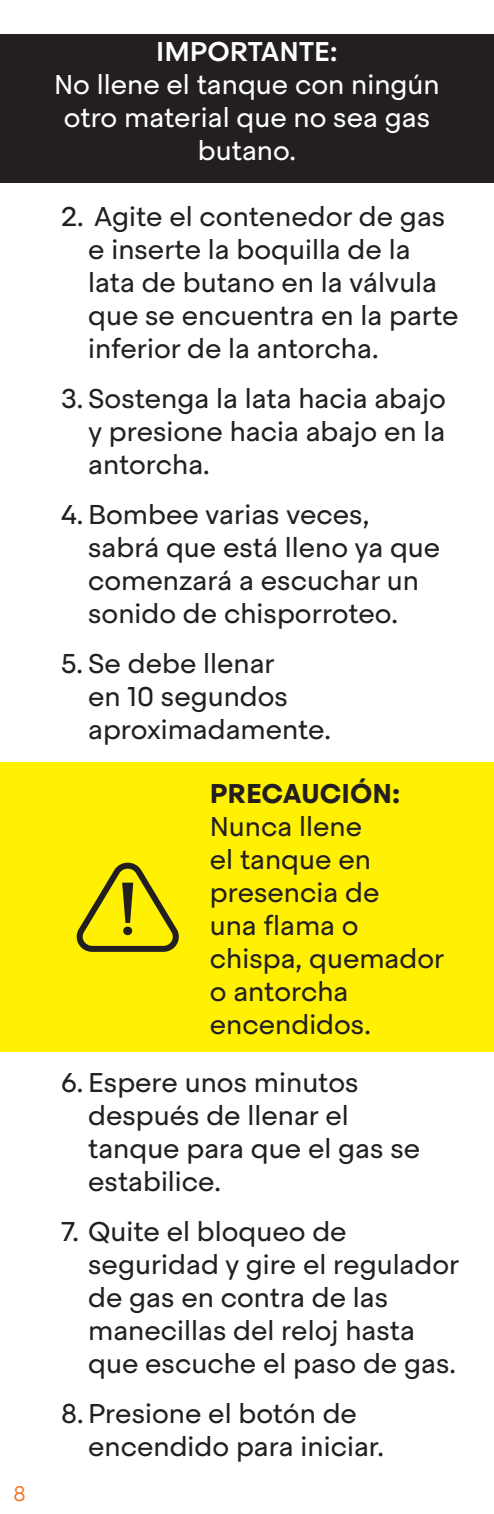
<style>
.page{position:relative;width:494px;height:1514px;background:#fff}
.page>*{position:absolute;margin:0;border:0;box-sizing:border-box;transform-origin:0 0}
.t1{font:27px/33px "Steradian";color:#231f20}
.t2{font:27px/33px "Steradian";color:#fff;text-align:center}
.t3{font:500 27px "Steradian";color:#fff}
.t4{font:700 27px "Steradian";color:#231f20}
.t5{font:300 21px "Steradian";color:#f36e23}
</style>
<div class="page">
<div style="left:0;top:763px;width:493px;height:289px;background:#fff101"></div>
<div style="left:0;top:34px;width:493px;height:149px;background:#231f20"></div>
<svg style="left:76px;top:863px;width:103px;height:89px"></svg>
<div style="left:123px;top:926px;width:9px;height:9px;background:#231f20;border-radius:50%"></div>
<p class="t5" style="left:14px;top:1481px;width:14px">8</p>
<p class="t3" style="left:156px;top:35px;width:183px">IMPORTANTE:</p>
<p class="t2" style="left:54px;top:68px;width:386px">No llene el tanque con ningún otro material que no sea gas butano.</p>
<p class="t1" style="left:88px;top:200px;width:371px;text-indent:-27px">2. Agite el contenedor de gas e inserte la boquilla de la lata de butano en la válvula que se encuentra en la parte inferior de la antorcha.</p>
<p class="t1" style="left:88px;top:382px;width:359px;text-align:justify;text-indent:-27px">3. Sostenga la lata hacia abajo y presione hacia abajo en la antorcha.</p>
<p class="t1" style="left:88px;top:498px;width:353px;text-indent:-27px">4. Bombee varias veces, sabrá que está lleno ya que comenzará a escuchar un sonido de chisporroteo.</p>
<p class="t1" style="left:88px;top:647px;width:244px;text-indent:-27px">5. Se debe llenar<br>en 10 segundos aproximadamente.</p>
<p class="t4" style="left:210px;top:776px;width:192px">PRECAUCIÓN:</p>
<p class="t1" style="left:210px;top:810px;width:236px">Nunca llene<br>el tanque en presencia de<br>una flama o chispa, quemador o antorcha encendidos.</p>
<p class="t1" style="left:88px;top:1066px;width:333px;text-indent:-27px">6. Espere unos minutos después de llenar el tanque para que el gas se estabilice.</p>
<p class="t1" style="left:88px;top:1215px;width:372px;text-indent:-27px">7. Quite el bloqueo de seguridad y gire el regulador de gas en contra de las manecillas del reloj hasta que escuche el paso de gas.</p>
<p class="t1" style="left:88px;top:1397px;width:297px;text-indent:-27px">8. Presione el botón de encendido para iniciar.</p>
</div>
